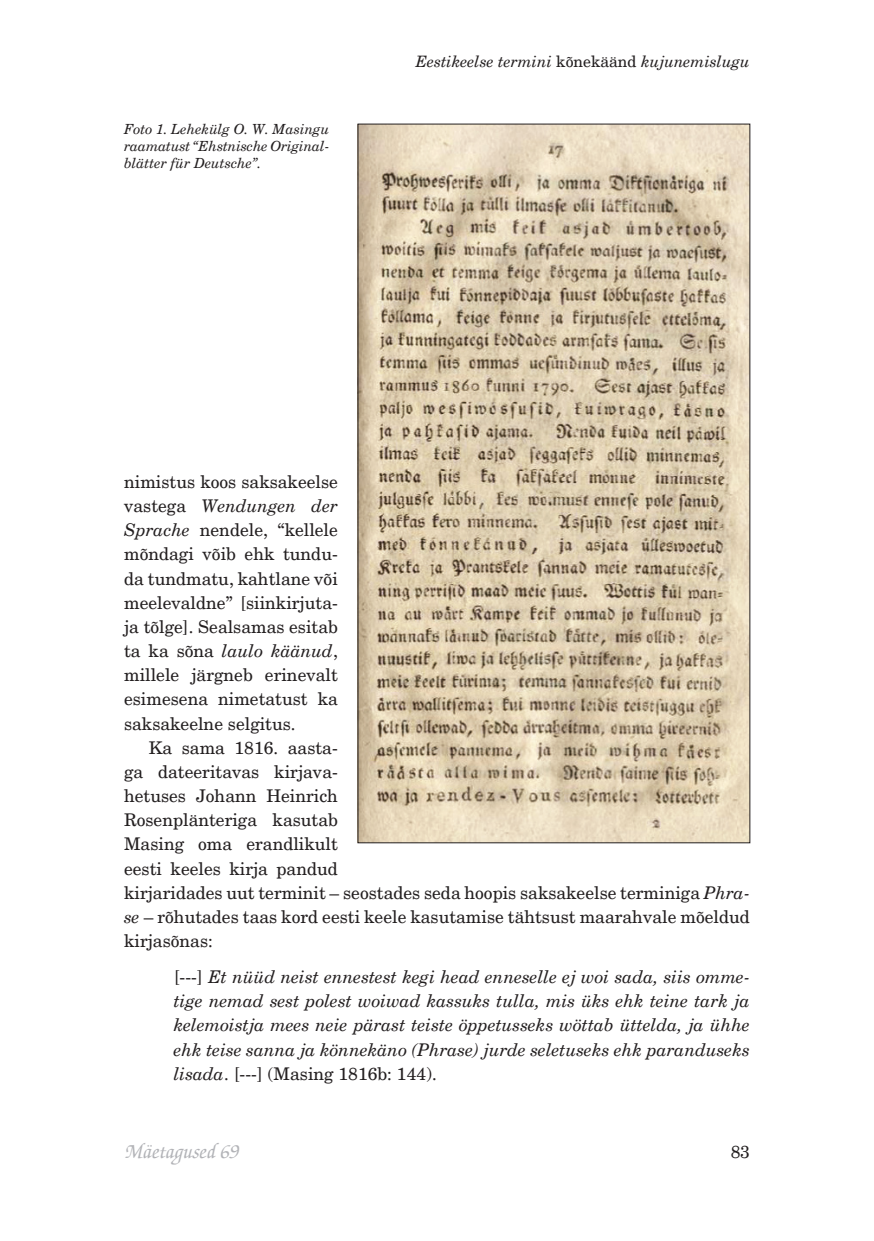
<style>
.page{position:relative;width:874px;height:1241px;background:#fff}
.page>*{position:absolute;margin:0;border:0;box-sizing:border-box;transform-origin:0 0}
.t1{font:italic 500 21px "Zapf Chancery";color:#b2b3b7}
.t2{font:17.5px/24.2px "New Century Schlbk";color:#231f20;text-align:justify}
.t3{font:italic 17.5px/24.2px "New Century Schlbk";color:#231f20;text-align:justify}
.t4{font:italic 15.75px "New Century Schlbk";color:#231f20}
.t5{font:italic 14px/16.8px "New Century Schlbk";letter-spacing:-.01em;color:#231f20;text-align:justify}
.s1{font-style:normal}
.s2{font-style:italic}
</style>
<div class="page">
<img style="left:359px;top:126px;width:388px;height:714px">
<p class="t5" style="left:124px;top:121px;width:207px">Foto 1. Lehekülg O. W. Masingu raamatust “Ehstnische Original&shy;blätter für Deutsche”.</p>
<p class="t4" style="left:415px;top:52px;width:335px">Eestikeelse termini <span class="s1">kõnekäänd</span> kujunemislugu</p>
<p class="t2" style="left:124px;top:469px;width:215px">nimistus koos saksakeelse vastega <span class="s2">Wendungen der Sprache</span> nendele, “kellele mõndagi võib ehk tundu&shy;da tundmatu, kahtlane või meelevaldne” [siinkirjuta&shy;ja tõlge]. Sealsamas esitab ta ka sõna <span class="s2">laulo käänud</span>, millele järgneb erinevalt esimesena nimetatust ka saksakeelne selgitus.</p>
<p class="t2" style="left:124px;top:735px;width:627px;text-align:left;text-indent:25px">Ka sama 1816. aasta-<br>ga dateeritavas kirjava-<br>hetuses Johann Heinrich<br>Rosenplänteriga kasutab<br>Masing oma erandlikult<br>eesti keeles kirja pandud<br>kirjaridades uut terminit – seostades seda hoopis saksakeelse terminiga <span class="s2">Phra&shy;se</span> – rõhutades taas kord eesti keele kasutamise tähtsust maarahvale mõeldud kirjasõnas:</p>
<p class="t3" style="left:174px;top:964px;width:577px"><span class="s1">[---]</span> Et nüüd neist ennestest kegi head enneselle ej woi sada, siis omme&shy;tige nemad sest polest woiwad kassuks tulla, mis üks ehk teine tark ja kelemoistja mees neie pärast teiste öppetusseks wöttab üttelda, ja ühhe ehk teise sanna ja könnekäno (Phrase) jurde seletuseks ehk paranduseks lisada<span class="s1">. [---] (Masing 1816b: 144).</span></p>
<p class="t1" style="left:124px;top:1137px;width:115px">Mäetagused 69</p>
<p class="t2" style="left:730px;top:1139px;width:21px">83</p>
</div>
